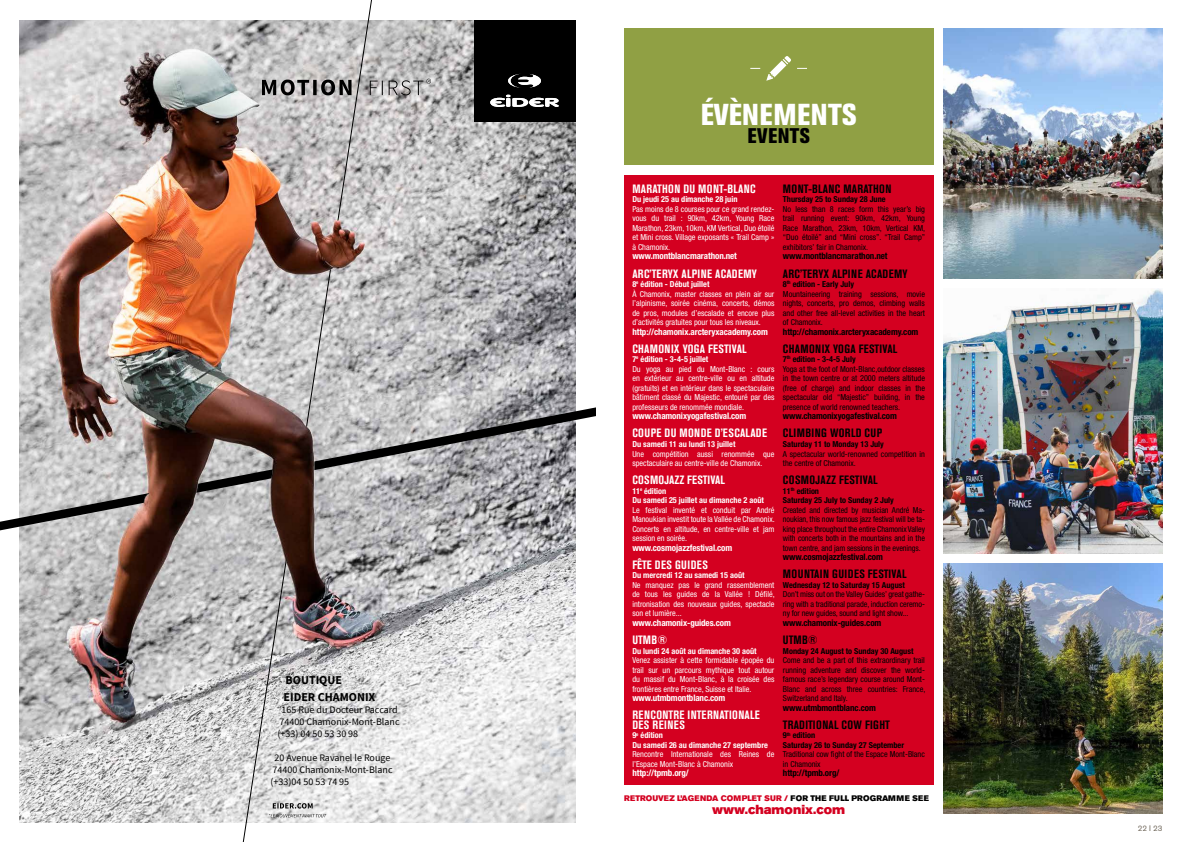
<style>
.page{position:relative;width:1191px;height:842px;background:#fff}
.page>*{position:absolute;margin:0;border:0;box-sizing:border-box;transform-origin:0 0}
.t1{font:800 condensed 30px "Akzidenz Grotesk BE";color:#fff}
.t2{font:800 condensed 21px "Akzidenz Grotesk BE";letter-spacing:.02em;color:#000}
.t3{font:13px "Akzidenz Grotesk BE Super";color:#d40020}
.t4{font:700 condensed 12px/9.5px "Akzidenz Grotesk BE";letter-spacing:.025em;color:#fff}
.t5{font:700 condensed 12px "Akzidenz Grotesk BE";letter-spacing:.02em;color:#000}
.t6{font:700 12px/16.8px "Source Sans Pro";color:#000}
.t7{font:10px/12px "Source Sans Pro";color:#000}
.t8{font:700 condensed 9px "Helvetica Neue LT Std";letter-spacing:-.01em;color:#fff}
.t9{font:700 condensed 9px "Helvetica Neue LT Std";letter-spacing:-.01em;color:#000}
.t10{font:condensed 8.2px/9.5px "Helvetica Neue LT Std";color:#000;text-align:justify}
.t11{font:condensed 8.2px/9.5px "Helvetica Neue LT Std";color:#fff;text-align:justify}
.t12{font:700 condensed 8.2px/9.5px "Helvetica Neue LT Std";color:#fff}
.t13{font:700 condensed 8.2px/9.5px "Helvetica Neue LT Std";color:#000}
.t14{font:8px "Akzidenz Grotesk BE Super";letter-spacing:.02em;color:#d40020}
.t15{font:8px "Akzidenz Grotesk BE";color:#756d61}
.s1{font-weight:700}
.s2{color:#000}
</style>
<div class="page">
<div style="left:624px;top:175px;width:309px;height:610px;background:#d40020"></div>
<div style="left:624px;top:28px;width:309px;height:137px;background:#90a044"></div>
<hr style="left:750px;top:68px;width:57px;height:1px;background:#fff">
<svg style="left:760px;top:56px;width:37px;height:25px"></svg>
<img style="left:943px;top:289px;width:219px;height:264px">
<img style="left:943px;top:563px;width:219px;height:251px">
<img style="left:943px;top:28px;width:219px;height:251px">
<img style="left:0;top:0;width:595px;height:842px">
<h3 class="t6" style="left:283px;top:671px;width:93px">BOUTIQUE<br>EIDER CHAMONIX</h3>
<p class="t7" style="left:277px;top:703px;width:123px;text-indent:4px">165 Rue du Docteur Paccard<br>74400 Chamonix-Mont-Blanc (+33) 04 50 53 30 98</p>
<p class="t7" style="left:270px;top:751px;width:123px;text-indent:4px">20 Avenue Ravanel le Rouge<br>74400 Chamonix-Mont-Blanc (+33)04 50 53 74 95</p>
<h1 class="t1" style="left:701px;top:97px;width:157px">ÉVÈNEMENTS</h1>
<h2 class="t2" style="left:747px;top:124px;width:64px">EVENTS</h2>
<h3 class="t4" style="left:632px;top:184px;width:125px">MARATHON DU MONT-BLANC</h3>
<p class="t12" style="left:632px;top:194px;width:107px">Du jeudi 25 au dimanche 28 juin</p>
<p class="t11" style="left:632px;top:204px;width:144px">Pas moins de 8 courses pour ce grand rendez&shy;vous du trail : 90km, 42km, Young Race Marathon, 23km, 10km, KM Vertical, Duo étoilé et Mini cross. Village exposants « Trail Camp » à Chamonix.</p>
<p class="t8" style="left:632px;top:251px;width:106px">www.montblancmarathon.net</p>
<h3 class="t4" style="left:632px;top:269px;width:126px">ARC’TERYX ALPINE ACADEMY</h3>
<p class="t11" style="left:632px;top:279px;width:144px;text-align:left"><span class="s1">8</span><sup>e</sup> <span class="s1">édition - Début juillet<br></span>À Chamonix, master classes en plein air sur l’alpinisme, soirée cinéma, concerts, démos de pros, modules d’escalade et encore plus d’activités gratuites pour tous les niveaux.</p>
<p class="t8" style="left:632px;top:326px;width:137px">http://chamonix.arcteryxacademy.com</p>
<h3 class="t4" style="left:632px;top:344px;width:116px">CHAMONIX YOGA FESTIVAL</h3>
<p class="t11" style="left:632px;top:354px;width:144px;text-align:left"><span class="s1">7</span><sup>e</sup> <span class="s1">édition - 3-4-5 juillet<br></span>Du yoga au pied du Mont-Blanc : cours en extérieur au centre-ville ou en altitude (gratuits) et en intérieur dans le spectaculaire bâtiment classé du Majestic, entouré par des professeurs de renommée mondiale.</p>
<p class="t8" style="left:632px;top:411px;width:115px">www.chamonixyogafestival.com</p>
<h3 class="t4" style="left:632px;top:429px;width:136px">COUPE DU MONDE D’ESCALADE</h3>
<p class="t12" style="left:632px;top:439px;width:105px">Du samedi 11 au lundi 13 juillet</p>
<p class="t11" style="left:632px;top:449px;width:143px">Une compétition aussi renommée que spectaculaire au centre-ville de Chamonix.</p>
<h3 class="t4" style="left:632px;top:475px;width:94px">COSMOJAZZ FESTIVAL</h3>
<p class="t12" style="left:632px;top:486px;width:133px">11<sup>e</sup> édition<br>Du samedi 25 juillet au dimanche 2 août</p>
<p class="t11" style="left:632px;top:505px;width:144px">Le festival inventé et conduit par André Manoukian investit toute la Vallée de Chamonix.<br>Concerts en altitude, en centre-ville et jam session en soirée.</p>
<p class="t8" style="left:632px;top:542px;width:101px">www.cosmojazzfestival.com</p>
<h3 class="t4" style="left:632px;top:560px;width:77px">FÊTE DES GUIDES</h3>
<p class="t12" style="left:632px;top:571px;width:114px">Du mercredi 12 au samedi 15 août</p>
<p class="t11" style="left:632px;top:580px;width:144px">Ne manquez pas le grand rassemblement de tous les guides de la Vallée ! Défilé, intronisation des nouveaux guides, spectacle son et lumière...</p>
<p class="t8" style="left:632px;top:617px;width:100px">www.chamonix-guides.com</p>
<h3 class="t4" style="left:632px;top:635px;width:37px">UTMB®</h3>
<p class="t12" style="left:632px;top:646px;width:126px">Du lundi 24 août au dimanche 30 août</p>
<p class="t11" style="left:632px;top:655px;width:144px">Venez assister à cette formidable épopée du trail sur un parcours mythique tout autour du massif du Mont-Blanc, à la croisée des frontières entre France, Suisse et Italie.</p>
<p class="t8" style="left:632px;top:692px;width:94px">www.utmbmontblanc.com</p>
<h3 class="t4" style="left:632px;top:710px;width:129px">RENCONTRE INTERNATIONALE<br>DES REINES</h3>
<p class="t12" style="left:632px;top:730px;width:137px">9<sup>e</sup> édition<br>Du samedi 26 au dimanche 27 septembre</p>
<p class="t11" style="left:632px;top:750px;width:144px">Rencontre Internationale des Reines de l’Espace Mont-Blanc à Chamonix</p>
<p class="t8" style="left:632px;top:768px;width:58px">http://tpmb.org/</p>
<h3 class="t5" style="left:783px;top:182px;width:110px">MONT-BLANC MARATHON</h3>
<p class="t13" style="left:783px;top:194px;width:104px">Thursday 25 to Sunday 28 June</p>
<p class="t10" style="left:783px;top:204px;width:144px">No less than 8 races form this year’s big trail running event: 90km, 42km, Young Race Marathon, 23km, 10km, Vertical KM, “Duo étoilé” and “Mini cross”. “Trail Camp” exhibitors’ fair in Chamonix.</p>
<p class="t9" style="left:783px;top:251px;width:106px">www.montblancmarathon.net</p>
<h3 class="t5" style="left:783px;top:266px;width:126px">ARC’TERYX ALPINE ACADEMY</h3>
<p class="t10" style="left:783px;top:279px;width:144px;text-align:left"><span class="s1">8</span><sup>th</sup> <span class="s1">edition - Early July<br></span>Mountaineering training sessions, movie nights, concerts, pro demos, climbing walls and other free all-level activities in the heart of Chamonix.</p>
<p class="t9" style="left:783px;top:326px;width:137px">http://chamonix.arcteryxacademy.com</p>
<h3 class="t5" style="left:783px;top:342px;width:116px">CHAMONIX YOGA FESTIVAL</h3>
<p class="t10" style="left:783px;top:354px;width:144px;text-align:left"><span class="s1">7</span><sup>th</sup> <span class="s1">edition - 3-4-5 July<br></span>Yoga at the foot of Mont-Blanc,outdoor classes in the town centre or at 2000 meters altitude (free of charge) and indoor classes in the spectacular old “Majestic” building, in the presence of world renowned teachers.</p>
<p class="t9" style="left:783px;top:411px;width:115px">www.chamonixyogafestival.com</p>
<h3 class="t5" style="left:783px;top:426px;width:101px">CLIMBING WORLD CUP</h3>
<p class="t13" style="left:783px;top:439px;width:102px">Saturday 11 to Monday 13 July</p>
<p class="t10" style="left:783px;top:449px;width:144px">A spectacular world-renowned competition in the centre of Chamonix.</p>
<h3 class="t5" style="left:783px;top:473px;width:96px">COSMOJAZZ FESTIVAL</h3>
<p class="t13" style="left:783px;top:486px;width:112px">11<sup>th</sup> edition<br>Saturday 25 July to Sunday 2 July</p>
<p class="t10" style="left:783px;top:505px;width:144px">Created and directed by musician André Ma&shy;noukian, this now famous jazz festival will be ta&shy;king place throughout the entire Chamonix Valley with concerts both in the mountains and in the town centre, and jam sessions in the evenings.</p>
<p class="t9" style="left:783px;top:552px;width:101px">www.cosmojazzfestival.com</p>
<h3 class="t5" style="left:783px;top:567px;width:125px">MOUNTAIN GUIDES FESTIVAL</h3>
<p class="t13" style="left:783px;top:580px;width:123px">Wednesday 12 to Saturday 15 August</p>
<p class="t10" style="left:783px;top:590px;width:144px">Don’t miss out on the Valley Guides’ great gathe&shy;ring with a traditional parade, induction ceremo&shy;ny for new guides, sound and light show...</p>
<p class="t9" style="left:783px;top:617px;width:100px">www.chamonix-guides.com</p>
<h3 class="t5" style="left:783px;top:633px;width:37px">UTMB®</h3>
<p class="t13" style="left:783px;top:646px;width:132px">Monday 24 August to Sunday 30 August</p>
<p class="t10" style="left:783px;top:655px;width:144px">Come and be a part of this extraordinary trail running adventure and discover the world&shy;famous race’s legendary course around Mont-Blanc and across three countries: France, Switzerland and Italy.</p>
<p class="t9" style="left:783px;top:702px;width:94px">www.utmbmontblanc.com</p>
<h3 class="t5" style="left:783px;top:718px;width:109px">TRADITIONAL COW FIGHT</h3>
<p class="t13" style="left:783px;top:730px;width:123px">9<sup>th</sup> edition<br>Saturday 26 to Sunday 27 September</p>
<p class="t10" style="left:783px;top:750px;width:143px">Traditional cow fight of the Espace Mont-Blanc in Chamonix</p>
<p class="t9" style="left:783px;top:768px;width:58px">http://tpmb.org/</p>
<p class="t14" style="left:624px;top:793px;width:306px">RETROUVEZ L’AGENDA COMPLET SUR / <span class="s2">FOR THE FULL PROGRAMME SEE</span></p>
<h3 class="t3" style="left:712px;top:801px;width:134px">www.chamonix.com</h3>
<p class="t15" style="left:1137px;top:823px;width:26px">22 I 23</p>
</div>
